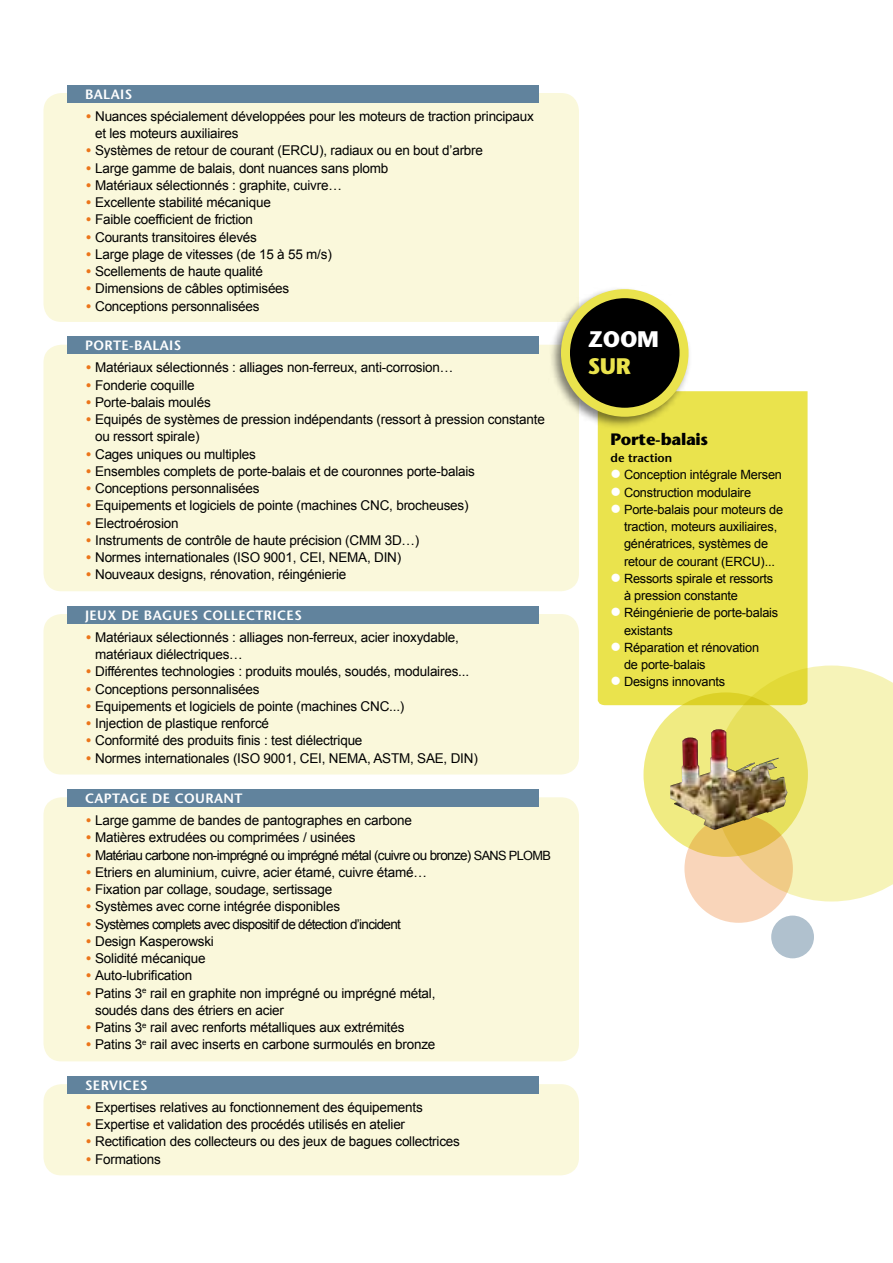
<style>
.page{position:relative;width:893px;height:1263px;background:#fff}
.page>*{position:absolute;margin:0;border:0;box-sizing:border-box;transform-origin:0 0}
.t1{font:700 22.5px "Stone Sans";color:#fff}
.t2{font:700 22.5px "Stone Sans";color:#eae34d}
.t3{font:700 16.5px "Stone Sans";letter-spacing:-.015em;color:#000}
.t4{font:13.5px/17.2px "Arial";letter-spacing:-.015em;color:#000}
.t5{font:13.5px "Arial";letter-spacing:-.05em;color:#000}
.t6{font:600 13.5px "Stone Sans";letter-spacing:.03em;color:#fff}
.t7{font:12.75px/17.2px "Arial";letter-spacing:-.015em;color:#000}
.t8{font:600 12px "Stone Sans";color:#000}
.s1{font-family:"Info Text";font-size:15px;color:#ec751a}
.s2{font-size:12.75px}
.s3{color:#fff}
</style>
<div class="page">
<div style="left:43px;top:93px;width:536px;height:229px;background:#faf8db;border-radius:18px"></div>
<div style="left:68px;top:85px;width:471px;height:17px;background:#61839d"></div>
<div style="left:43px;top:345px;width:536px;height:246px;background:#faf8db;border-radius:18px"></div>
<div style="left:68px;top:337px;width:471px;height:17px;background:#61839d"></div>
<div style="left:43px;top:614px;width:536px;height:160px;background:#faf8db;border-radius:18px"></div>
<div style="left:68px;top:606px;width:471px;height:17px;background:#61839d"></div>
<div style="left:43px;top:797px;width:536px;height:264px;background:#faf8db;border-radius:18px"></div>
<div style="left:68px;top:789px;width:471px;height:17px;background:#61839d"></div>
<div style="left:598px;top:391px;width:210px;height:314px;background:#eae34d"></div>
<div style="left:548px;top:285px;width:144px;height:144px;background:#000;opacity:.5"></div>
<div style="left:565px;top:294px;width:119px;height:118px;background:#000;border-radius:50%"></div>
<div style="left:561px;top:289px;width:127px;height:128px;border:9px solid #eae34d;border-radius:50%"></div>
<svg style="left:713px;top:665px;width:180px;height:236px;background:#f4f0ab"></svg>
<svg style="left:684px;top:814px;width:109px;height:109px;background:#f6d2ad"></svg>
<div style="left:771px;top:915px;width:43px;height:43px;background:#b0c1ce;border-radius:50%"></div>
<svg style="left:643px;top:692px;width:165px;height:165px;background:#e9dd67"></svg>
<img style="left:670px;top:729px;width:118px;height:101px">
<div style="left:43px;top:1084px;width:536px;height:91px;background:#faf8db;border-radius:18px"></div>
<div style="left:68px;top:1076px;width:471px;height:17px;background:#61839d"></div>
<p class="t6" style="left:85px;top:86px;width:49px">BALAIS</p>
<p class="t4" style="left:95px;top:108px;width:440px;text-indent:-10px"><span class="s1">•</span> Nuances spécialement développées pour les moteurs de traction principaux et les moteurs auxiliaires</p>
<p class="t4" style="left:85px;top:142px;width:399px"><span class="s1">•</span> Systèmes de retour de courant (ERCU), radiaux ou en bout d’arbre</p>
<p class="t4" style="left:85px;top:159px;width:305px"><span class="s1">•</span> Large gamme de balais, dont nuances sans plomb</p>
<p class="t4" style="left:85px;top:177px;width:258px"><span class="s1">•</span> Matériaux sélectionnés : graphite, cuivre…</p>
<p class="t4" style="left:85px;top:194px;width:187px"><span class="s1">•</span> Excellente stabilité mécanique</p>
<p class="t4" style="left:85px;top:211px;width:169px"><span class="s1">•</span> Faible coefficient de friction</p>
<p class="t4" style="left:85px;top:228px;width:173px"><span class="s1">•</span> Courants transitoires élevés</p>
<p class="t4" style="left:85px;top:246px;width:248px"><span class="s1">•</span> Large plage de vitesses (de 15 à 55 m/s)</p>
<p class="t4" style="left:85px;top:263px;width:179px"><span class="s1">•</span> Scellements de haute qualité</p>
<p class="t4" style="left:85px;top:280px;width:206px"><span class="s1">•</span> Dimensions de câbles optimisées</p>
<p class="t4" style="left:85px;top:297px;width:176px"><span class="s1">•</span> Conceptions personnalisées</p>
<p class="t6" style="left:85px;top:337px;width:98px">PORTE-BALAIS</p>
<p class="t4" style="left:85px;top:359px;width:370px"><span class="s1">•</span> Matériaux sélectionnés : alliages non-ferreux, anti-corrosion…</p>
<p class="t4" style="left:85px;top:376px;width:111px"><span class="s1">•</span> Fonderie coquille</p>
<p class="t4" style="left:85px;top:394px;width:127px"><span class="s1">•</span> Porte-balais moulés</p>
<p class="t4" style="left:95px;top:411px;width:451px;text-indent:-10px"><span class="s1">•</span> Equipés de systèmes de pression indépendants (ressort à pression constante ou ressort spirale)</p>
<p class="t4" style="left:85px;top:445px;width:172px"><span class="s1">•</span> Cages uniques ou multiples</p>
<p class="t4" style="left:85px;top:463px;width:391px"><span class="s1">•</span> Ensembles complets de porte-balais et de couronnes porte-balais</p>
<p class="t4" style="left:85px;top:480px;width:176px"><span class="s1">•</span> Conceptions personnalisées</p>
<p class="t4" style="left:85px;top:497px;width:385px"><span class="s1">•</span> Equipements et logiciels de pointe (machines CNC, brocheuses)</p>
<p class="t4" style="left:85px;top:514px;width:95px"><span class="s1">•</span> Electroérosion</p>
<p class="t4" style="left:85px;top:532px;width:336px"><span class="s1">•</span> Instruments de contrôle de haute précision (CMM 3D…)</p>
<p class="t4" style="left:85px;top:549px;width:318px"><span class="s1">•</span> Normes internationales (ISO 9001, CEI, NEMA, DIN)</p>
<p class="t4" style="left:85px;top:566px;width:263px"><span class="s1">•</span> Nouveaux designs, rénovation, réingénierie</p>
<p class="t6" style="left:85px;top:607px;width:218px">JEUX DE BAGUES COLLECTRICES</p>
<p class="t4" style="left:95px;top:628px;width:365px;text-indent:-10px"><span class="s1">•</span> Matériaux sélectionnés : alliages non-ferreux, acier inoxydable, matériaux diélectriques…</p>
<p class="t4" style="left:85px;top:663px;width:386px"><span class="s1">•</span> Différentes technologies : produits moulés, soudés, modulaires...</p>
<p class="t4" style="left:85px;top:680px;width:176px"><span class="s1">•</span> Conceptions personnalisées</p>
<p class="t4" style="left:85px;top:697px;width:321px"><span class="s1">•</span> Equipements et logiciels de pointe (machines CNC...)</p>
<p class="t4" style="left:85px;top:715px;width:186px"><span class="s1">•</span> Injection de plastique renforcé</p>
<p class="t4" style="left:85px;top:732px;width:279px"><span class="s1">•</span> Conformité des produits finis : test diélectrique</p>
<p class="t4" style="left:85px;top:749px;width:394px"><span class="s1">•</span> Normes internationales (ISO 9001, CEI, NEMA, ASTM, SAE, DIN)</p>
<p class="t6" style="left:85px;top:790px;width:159px">CAPTAGE DE COURANT</p>
<p class="t4" style="left:85px;top:812px;width:329px"><span class="s1">•</span> Large gamme de bandes de pantographes en carbone</p>
<p class="t4" style="left:85px;top:829px;width:272px"><span class="s1">•</span> Matières extrudées ou comprimées / usinées</p>
<p class="t5" style="left:85px;top:846px;width:467px"><span class="s1">•</span> Matériau carbone non-imprégné ou imprégné métal (cuivre ou bronze) <span class="s2">SANS PLOMB</span></p>
<p class="t4" style="left:85px;top:863px;width:343px"><span class="s1">•</span> Etriers en aluminium, cuivre, acier étamé, cuivre étamé…</p>
<p class="t4" style="left:85px;top:881px;width:249px"><span class="s1">•</span> Fixation par collage, soudage, sertissage</p>
<p class="t4" style="left:85px;top:898px;width:257px"><span class="s1">•</span> Systèmes avec corne intégrée disponibles</p>
<p class="t5" style="left:85px;top:915px;width:317px"><span class="s1">•</span> Systèmes complets avec dispositif de détection d’incident</p>
<p class="t4" style="left:85px;top:932px;width:130px"><span class="s1">•</span> Design Kasperowski</p>
<p class="t4" style="left:85px;top:950px;width:122px"><span class="s1">•</span> Solidité mécanique</p>
<p class="t4" style="left:85px;top:967px;width:109px"><span class="s1">•</span> Auto-lubrification</p>
<p class="t4" style="left:95px;top:984px;width:342px;text-indent:-10px"><span class="s1">•</span> Patins 3<sup>e</sup> rail en graphite non imprégné ou imprégné métal, soudés dans des étriers en acier</p>
<p class="t4" style="left:85px;top:1019px;width:321px"><span class="s1">•</span> Patins 3<sup>e</sup> rail avec renforts métalliques aux extrémités</p>
<p class="t4" style="left:85px;top:1036px;width:352px"><span class="s1">•</span> Patins 3<sup>e</sup> rail avec inserts en carbone surmoulés en bronze</p>
<p class="t6" style="left:85px;top:1077px;width:64px">SERVICES</p>
<p class="t4" style="left:85px;top:1099px;width:339px"><span class="s1">•</span> Expertises relatives au fonctionnement des équipements</p>
<p class="t4" style="left:85px;top:1116px;width:322px"><span class="s1">•</span> Expertise et validation des procédés utilisés en atelier</p>
<p class="t4" style="left:85px;top:1133px;width:376px"><span class="s1">•</span> Rectification des collecteurs ou des jeux de bagues collectrices</p>
<p class="t4" style="left:85px;top:1150px;width:77px"><span class="s1">•</span> Formations</p>
<h1 class="t1" style="left:588px;top:326px;width:73px">ZOOM</h1>
<h1 class="t2" style="left:588px;top:353px;width:16px">sur</h1>
<p class="t3" style="left:610px;top:429px;width:99px">Porte-balais</p>
<p class="t8" style="left:610px;top:451px;width:63px">de traction</p>
<p class="t7" style="left:610px;top:466px;width:173px"><span class="s3">●</span> Conception intégrale Mersen</p>
<p class="t7" style="left:610px;top:484px;width:142px"><span class="s3">●</span> Construction modulaire</p>
<p class="t7" style="left:610px;top:501px;width:174px;text-align:center"><span class="s3">●</span> Porte-balais pour moteurs de traction, moteurs auxiliaires, génératrices, systèmes de retour de courant (ERCU)...</p>
<p class="t7" style="left:624px;top:570px;width:151px;text-indent:-13px"><span class="s3">●</span> Ressorts spirale et ressorts à pression constante</p>
<p class="t7" style="left:624px;top:604px;width:156px;text-indent:-13px"><span class="s3">●</span> Réingénierie de porte-balais existants</p>
<p class="t7" style="left:624px;top:639px;width:137px;text-indent:-13px"><span class="s3">●</span> Réparation et rénovation de porte-balais</p>
<p class="t7" style="left:610px;top:673px;width:116px"><span class="s3">●</span> Designs innovants</p>
</div>
